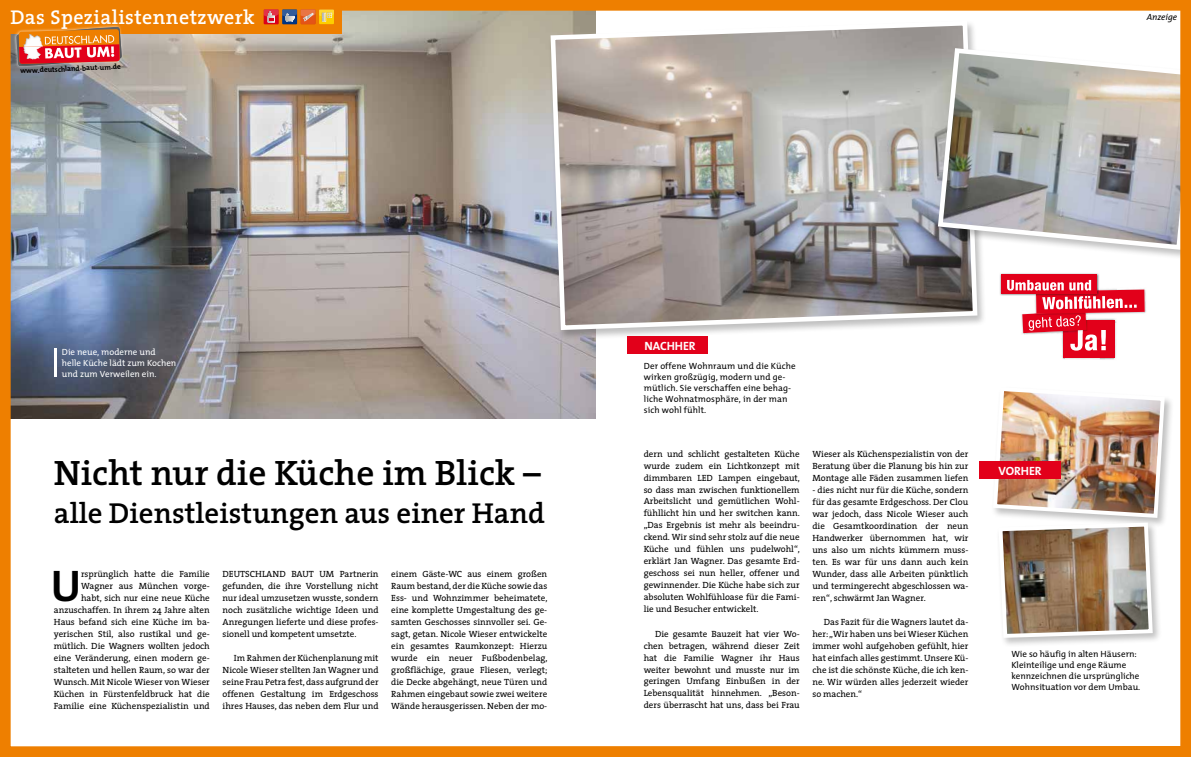
<style>
.page{position:relative;width:1191px;height:757px;background:#fff}
.page>*{position:absolute;margin:0;border:0;box-sizing:border-box;transform-origin:0 0}
.t1{font:700 44.6px "The Mix";color:#000}
.t2{font:600 35.5px "The Serif";color:#000}
.t3{font:600 29px "The Serif";color:#000}
.t4{font:600 20px "The Serif";letter-spacing:.02em;color:#fff}
.t5{font:700 12px "The Mix";letter-spacing:-.01em;color:#fff}
.t6{font:9px/12px "The Serif";color:#000;text-align:justify}
.t7{font:9px/10.8px "The Mix";letter-spacing:.01em;color:#000}
.t8{font:9px/10.8px "The Mix";color:#fff}
.t9{font:italic 9px "The Mix";color:#000}
.t10{font:700 7.4px "The Mix";color:#000}
</style>
<div class="page">
<img style="left:0;top:0;width:991px;height:757px">
<img style="left:991px;top:0;width:200px;height:757px">
<div style="left:0;top:0;width:342px;height:33px;background:#ee7f00"></div>
<svg style="left:12px;top:24px;width:114px;height:48px"></svg>
<svg style="left:264px;top:9px;width:15px;height:15px"></svg>
<div style="left:282px;top:9px;width:15px;height:15px;background:#013582"></div>
<div style="left:319px;top:9px;width:15px;height:15px;background:#fece00"></div>
<div style="left:301px;top:9px;width:14px;height:15px;background:#e45417"></div>
<svg style="left:264px;top:9px;width:70px;height:13px"></svg>
<h3 class="t4" style="left:10px;top:0;width:246px">Das Spezialistennetzwerk</h3>
<p class="t10" style="left:20px;top:65px;width:102px;rotate:-3deg">www.deutschland-baut-um.de</p>
<p class="t9" style="left:1146px;top:9px;width:32px">Anzeige</p>
<p class="t8" style="left:62px;top:347px;width:116px">Die neue, moderne und helle Küche lädt zum Kochen und zum Verweilen ein.</p>
<h2 class="t2" style="left:54px;top:443px;width:488px">Nicht nur die Küche im Blick –</h2>
<h3 class="t3" style="left:54px;top:489px;width:493px">alle Dienstleistungen aus einer Hand</h3>
<p class="t6" style="left:54px;top:567px;width:157px;text-align:right">rsprünglich hatte die Familie Wagner aus München vorge-<br>habt, sich nur eine neue Küche anzuschaffen. In ihrem 24 Jahre alten Haus befand sich eine Küche im ba&shy;yerischen Stil, also rustikal und ge&shy;mütlich. Die Wagners wollten jedoch eine Veränderung, einen modern ge&shy;stalteten und hellen Raum, so war der Wunsch. Mit Nicole Wieser von Wieser Küchen in Fürstenfeldbruck hat die Familie eine Küchenspezialistin und</p>
<h1 class="t1" style="left:51px;top:548px;width:32px">U</h1>
<p class="t6" style="left:223px;top:567px;width:157px">DEUTSCHLAND BAUT UM Partnerin gefunden, die ihre Vorstellung nicht nur ideal umzusetzen wusste, sondern noch zusätzliche wichtige Ideen und Anregungen lieferte und diese profes&shy;sionell und kompetent umsetzte.</p>
<p class="t6" style="left:223px;top:651px;width:157px;text-indent:11px">Im Rahmen der Küchenplanung mit Nicole Wieser stellten Jan Wagner und seine Frau Petra fest, dass aufgrund der offenen Gestaltung im Erdgeschoss ihres Hauses, das neben dem Flur und</p>
<p class="t6" style="left:391px;top:567px;width:158px">einem Gäste-WC aus einem großen Raum bestand, der die Küche sowie das Ess- und Wohnzimmer beheimatete, eine komplette Umgestaltung des ge&shy;samten Geschosses sinnvoller sei. Ge&shy;sagt, getan. Nicole Wieser entwickelte ein gesamtes Raumkonzept: Hierzu wurde ein neuer Fußbodenbelag, großflächige, graue Fliesen, verlegt; die Decke abgehängt, neue Türen und Rahmen eingebaut sowie zwei weitere Wände herausgerissen. Neben der mo-</p>
<h3 class="t5" style="left:644px;top:336px;width:53px">NACHHER</h3>
<p class="t7" style="left:644px;top:361px;width:153px">Der offene Wohnraum und die Küche wirken großzügig, modern und ge&shy;mütlich. Sie verschaffen eine behag&shy;liche Wohnatmosphäre, in der man sich wohl fühlt.</p>
<p class="t6" style="left:643px;top:447px;width:158px">dern und schlicht gestalteten Küche wurde zudem ein Lichtkonzept mit dimmbaren LED Lampen eingebaut, so dass man zwischen funktionellem Arbeitslicht und gemütlichen Wohl&shy;fühllicht hin und her switchen kann. „Das Ergebnis ist mehr als beeindru&shy;ckend. Wir sind sehr stolz auf die neue Küche und fühlen uns pudelwohl“, erklärt Jan Wagner. Das gesamte Erd&shy;geschoss sei nun heller, offener und gewinnender. Die Küche habe sich zur absoluten Wohlfühloase für die Fami&shy;lie und Besucher entwickelt.</p>
<p class="t6" style="left:643px;top:627px;width:157px;text-indent:11px">Die gesamte Bauzeit hat vier Wo&shy;chen betragen, während dieser Zeit hat die Familie Wagner ihr Haus weiter bewohnt und musste nur im geringen Umfang Einbußen in der Lebensqualität hinnehmen. „Beson&shy;ders überrascht hat uns, dass bei Frau</p>
<p class="t6" style="left:812px;top:447px;width:157px">Wieser als Küchenspezialistin von der Beratung über die Planung bis hin zur Montage alle Fäden zusammen liefen</p>
<p class="t6" style="left:812px;top:483px;width:157px">- dies nicht nur für die Küche, sondern für das gesamte Erdgeschoss. Der Clou war jedoch, dass Nicole Wieser auch die Gesamtkoordination der neun Handwerker übernommen hat, wir uns also um nichts kümmern muss&shy;ten. Es war für uns dann auch kein Wunder, dass alle Arbeiten pünktlich und termingerecht abgeschlossen wa&shy;ren“, schwärmt Jan Wagner.</p>
<p class="t6" style="left:812px;top:615px;width:157px;text-indent:11px">Das Fazit für die Wagners lautet da&shy;her: „Wir haben uns bei Wieser Küchen immer wohl aufgehoben gefühlt, hier hat einfach alles gestimmt. Unsere Kü&shy;che ist die schönste Küche, die ich ken&shy;ne. Wir würden alles jederzeit wieder so machen.“</p>
<h3 class="t5" style="left:998px;top:460px;width:45px">VORHER</h3>
<p class="t7" style="left:1011px;top:648px;width:130px">Wie so häufig in alten Häusern:<br>Kleinteilige und enge Räume kennzeichnen die ursprüngliche<br>Wohnsituation vor dem Umbau.</p>
</div>
